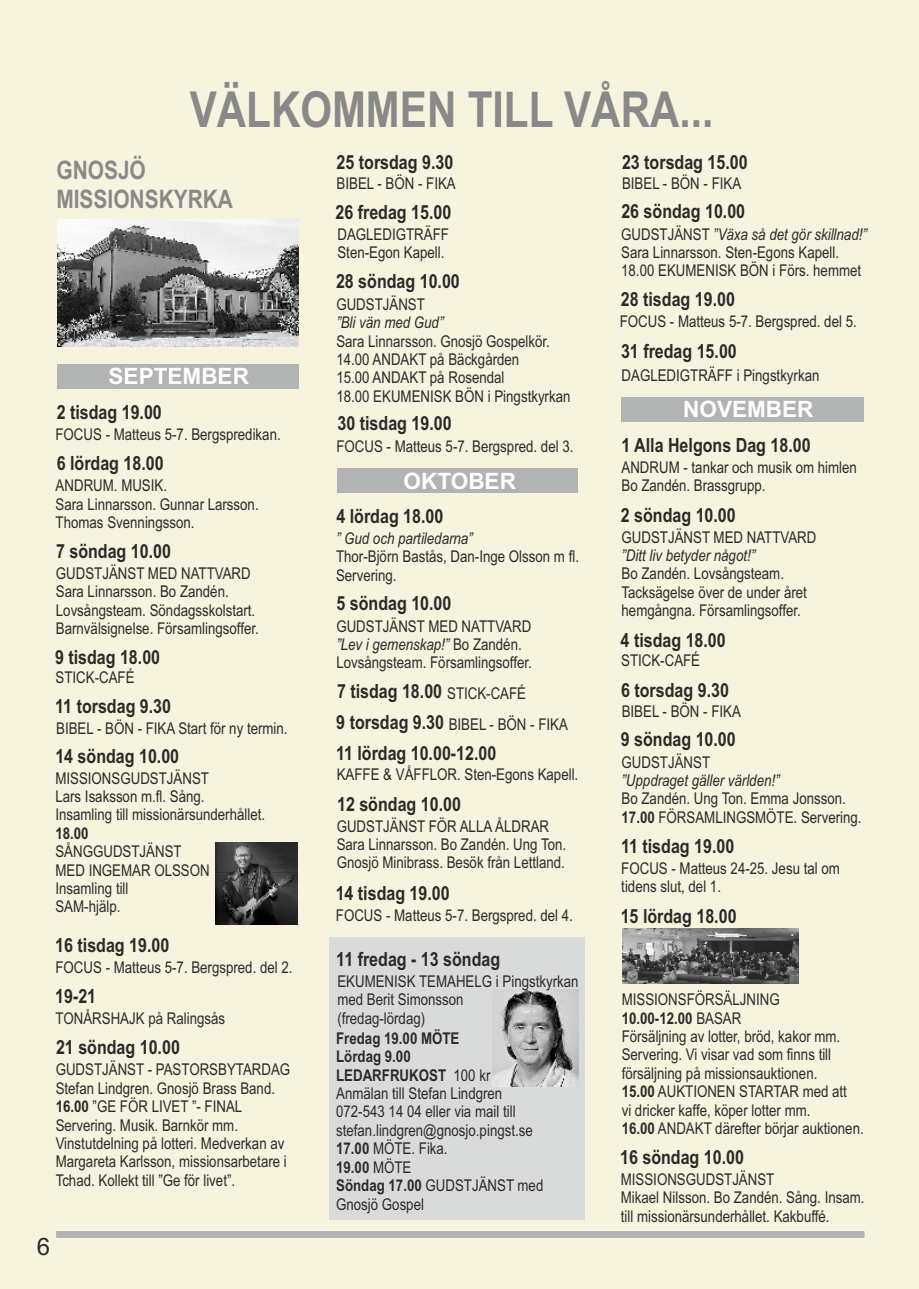
<style>
.page{position:relative;width:919px;height:1289px;background:#fff}
.page>*{position:absolute;margin:0;border:0;box-sizing:border-box;transform-origin:0 0}
.t1{font:700 49.65px "Arial Narrow";color:#898989}
.t2{font:700 25.5px/29.1px "Arial Narrow";color:#898989}
.t3{font:24px "Arial";color:#2b2a29}
.t4{font:700 22.5px "Arial";color:#fefefe}
.t5{font:700 19.5px "Arial Narrow";color:#2b2a29}
.t6{font:16.2px/18.3px "Arial Narrow";color:#2b2a29}
.t7{font:italic 16.2px "Arial Narrow";color:#2b2a29}
.t8{font:700 16.2px "Arial Narrow";color:#2b2a29}
.s1{font-weight:700}
.s2{font-style:italic}
.s3{font-weight:400;font-size:16.2px}
.s4{font-weight:700;font-size:19.5px}
</style>
<div class="page">
<div style="left:0;top:0;width:918px;height:1288px;background:#f6f3de"></div>
<div style="left:58px;top:1231px;width:806px;height:6px;background:#b2b3b3"></div>
<img style="left:215px;top:842px;width:82px;height:82px">
<div style="left:329px;top:937px;width:255px;height:282px;background:#d9dada"></div>
<img style="left:492px;top:989px;width:86px;height:97px">
<img style="left:622px;top:928px;width:176px;height:55px">
<img style="left:57px;top:220px;width:241px;height:126px">
<div style="left:57px;top:364px;width:241px;height:25px;background:#b2b3b3"></div>
<div style="left:621px;top:397px;width:243px;height:25px;background:#b2b3b3"></div>
<div style="left:337px;top:468px;width:240px;height:25px;background:#b2b3b3"></div>
<h1 class="t1" style="left:190px;top:91px;width:525px">VÄLKOMMEN TILL VÅRA...</h1>
<h2 class="t2" style="left:56px;top:158px;width:178px">GNOSJÖ<br>MISSIONSKYRKA</h2>
<h3 class="t4" style="left:109px;top:367px;width:142px">SEPTEMBER</h3>
<p class="t5" style="left:57px;top:404px;width:107px">2 tisdag 19.00</p>
<p class="t6" style="left:55px;top:426px;width:227px">FOCUS - Matteus 5-7. Bergspredikan.</p>
<p class="t5" style="left:57px;top:456px;width:108px">6 lördag 18.00</p>
<p class="t6" style="left:56px;top:478px;width:204px">ANDRUM. MUSIK.<br>Sara Linnarsson. Gunnar Larsson.<br>Thomas Svenningsson.</p>
<p class="t5" style="left:56px;top:543px;width:116px">7 söndag 10.00</p>
<p class="t6" style="left:56px;top:565px;width:204px">GUDSTJÄNST MED NATTVARD<br>Sara Linnarsson. Bo Zandén.<br>Lovsångsteam. Söndagsskolstart.<br>Barnvälsignelse. Församlingsoffer.</p>
<p class="t5" style="left:55px;top:649px;width:107px">9 tisdag 18.00</p>
<p class="t6" style="left:56px;top:670px;width:80px">STICK-CAFÉ</p>
<p class="t5" style="left:55px;top:698px;width:117px">11 torsdag 9.30</p>
<p class="t6" style="left:56px;top:721px;width:233px">BIBEL - BÖN - FIKA Start för ny termin.</p>
<p class="t5" style="left:55px;top:749px;width:125px">14 söndag 10.00</p>
<p class="t6" style="left:55px;top:770px;width:211px">MISSIONSGUDSTJÄNST<br>Lars Isaksson m.fl. Sång.<br>Insamling till missionärsunderhållet.</p>
<p class="t8" style="left:55px;top:827px;width:35px">18.00</p>
<p class="t6" style="left:55px;top:844px;width:156px">SÅNGGUDSTJÄNST<br>MED INGEMAR OLSSON<br>Insamling till<br>SAM-hjälp.</p>
<p class="t5" style="left:55px;top:937px;width:116px">16 tisdag 19.00</p>
<p class="t6" style="left:55px;top:959px;width:238px">FOCUS - Matteus 5-7. Bergspred. del 2.</p>
<p class="t5" style="left:55px;top:989px;width:42px">19-21</p>
<p class="t6" style="left:56px;top:1011px;width:171px">TONÅRSHAJK på Ralingsås</p>
<p class="t5" style="left:56px;top:1040px;width:125px">21 söndag 10.00</p>
<p class="t6" style="left:56px;top:1061px;width:236px">GUDSTJÄNST - PASTORSBYTARDAG Stefan Lindgren. Gnosjö Brass Band.<br><span class="s1">16.00</span> ”GE FÖR LIVET ”- FINAL Servering. Musik. Barnkör mm.<br>Vinstutdelning på lotteri. Medverkan av Margareta Karlsson, missionsarbetare i Tchad. Kollekt till ”Ge för livet”.</p>
<h3 class="t3" style="left:37px;top:1237px;width:15px">6</h3>
<p class="t5" style="left:336px;top:155px;width:118px">25 torsdag 9.30</p>
<p class="t6" style="left:336px;top:175px;width:121px">BIBEL - BÖN - FIKA</p>
<p class="t5" style="left:335px;top:204px;width:117px">26 fredag 15.00</p>
<p class="t6" style="left:337px;top:226px;width:113px">DAGLEDIGTRÄFF<br>Sten-Egon Kapell.</p>
<p class="t5" style="left:336px;top:274px;width:125px">28 söndag 10.00</p>
<p class="t6" style="left:336px;top:297px;width:90px">GUDSTJÄNST</p>
<p class="t7" style="left:336px;top:316px;width:109px">”Bli vän med Gud”</p>
<p class="t6" style="left:336px;top:333px;width:235px">Sara Linnarsson. Gnosjö Gospelkör.<br>14.00 ANDAKT på Bäckgården<br>15.00 ANDAKT på Rosendal<br>18.00 EKUMENISK BÖN i Pingstkyrkan</p>
<p class="t5" style="left:337px;top:416px;width:116px">30 tisdag 19.00</p>
<p class="t6" style="left:336px;top:438px;width:238px">FOCUS - Matteus 5-7. Bergspred. del 3.</p>
<h3 class="t4" style="left:403px;top:472px;width:114px">OKTOBER</h3>
<p class="t5" style="left:336px;top:508px;width:108px">4 lördag 18.00</p>
<p class="t7" style="left:336px;top:532px;width:138px">” Gud och partiledarna”</p>
<p class="t6" style="left:336px;top:549px;width:244px">Thor-Björn Bastås, Dan-Inge Olsson m fl.<br>Servering.</p>
<p class="t5" style="left:336px;top:596px;width:116px">5 söndag 10.00</p>
<p class="t6" style="left:336px;top:618px;width:197px">GUDSTJÄNST MED NATTVARD <span class="s2">”Lev i gemenskap!”</span> Bo Zandén.<br>Lovsångsteam. Församlingsoffer.</p>
<p class="t5" style="left:337px;top:684px;width:191px">7 tisdag 18.00 <span class="s3">STICK-CAFÉ</span></p>
<p class="t6" style="left:336px;top:716px;width:233px"><span class="s4">9 torsdag 9.30</span> BIBEL - BÖN - FIKA</p>
<p class="t5" style="left:336px;top:745px;width:162px">11 lördag 10.00-12.00</p>
<p class="t6" style="left:337px;top:767px;width:243px">KAFFE &amp; VÅFFLOR. Sten-Egons Kapell.</p>
<p class="t5" style="left:337px;top:796px;width:125px">12 söndag 10.00</p>
<p class="t6" style="left:337px;top:818px;width:231px">GUDSTJÄNST FÖR ALLA ÅLDRAR<br>Sara Linnarsson. Bo Zandén. Ung Ton.<br>Gnosjö Minibrass. Besök från Lettland.</p>
<p class="t5" style="left:335px;top:886px;width:116px">14 tisdag 19.00</p>
<p class="t6" style="left:336px;top:907px;width:238px">FOCUS - Matteus 5-7. Bergspred. del 4.</p>
<p class="t5" style="left:336px;top:951px;width:165px">11 fredag - 13 söndag</p>
<p class="t6" style="left:337px;top:973px;width:243px">EKUMENISK TEMAHELG i Pingstkyrkan med Berit Simonsson<br>(fredag-lördag)</p>
<p class="t6" style="left:336px;top:1030px;width:209px"><span class="s1">Fredag 19.00 MÖTE<br>Lördag 9.00<br>LEDARFRUKOST</span> 100 kr<br>Anmälan till Stefan Lindgren<br>072-543 14 04 eller via mail till stefan.lindgren@gnosjo.pingst.se<br><span class="s1">17.00</span> MÖTE. Fika.<br><span class="s1">19.00</span> MÖTE<br><span class="s1">Söndag 17.00</span> GUDSTJÄNST med<br>Gnosjö Gospel</p>
<p class="t5" style="left:622px;top:155px;width:127px">23 torsdag 15.00</p>
<p class="t6" style="left:622px;top:175px;width:121px">BIBEL - BÖN - FIKA</p>
<p class="t5" style="left:621px;top:204px;width:125px">26 söndag 10.00</p>
<p class="t6" style="left:621px;top:226px;width:247px">GUDSTJÄNST <span class="s2">”Växa så det gör skillnad!”<br></span>Sara Linnarsson. Sten-Egons Kapell.<br>18.00 EKUMENISK BÖN i Förs. hemmet</p>
<p class="t5" style="left:621px;top:292px;width:116px">28 tisdag 19.00</p>
<p class="t6" style="left:619px;top:314px;width:238px">FOCUS - Matteus 5-7. Bergspred. del 5.</p>
<p class="t5" style="left:621px;top:344px;width:117px">31 fredag 15.00</p>
<p class="t6" style="left:621px;top:368px;width:199px">DAGLEDIGTRÄFF i Pingstkyrkan</p>
<h3 class="t4" style="left:683px;top:401px;width:132px">NOVEMBER</h3>
<p class="t5" style="left:621px;top:437px;width:191px">1 Alla Helgons Dag 18.00</p>
<p class="t6" style="left:621px;top:459px;width:237px">ANDRUM - tankar och musik om himlen<br>Bo Zandén. Brassgrupp.</p>
<p class="t5" style="left:620px;top:507px;width:116px">2 söndag 10.00</p>
<p class="t6" style="left:621px;top:529px;width:196px">GUDSTJÄNST MED NATTVARD</p>
<p class="t7" style="left:621px;top:549px;width:135px">”Ditt liv betyder något!”</p>
<p class="t6" style="left:621px;top:566px;width:187px">Bo Zandén. Lovsångsteam.<br>Tacksägelse över de under året hemgångna. Församlingsoffer.</p>
<p class="t5" style="left:620px;top:632px;width:107px">4 tisdag 18.00</p>
<p class="t6" style="left:621px;top:653px;width:80px">STICK-CAFÉ</p>
<p class="t5" style="left:621px;top:682px;width:109px">6 torsdag 9.30</p>
<p class="t6" style="left:621px;top:703px;width:121px">BIBEL - BÖN - FIKA</p>
<p class="t5" style="left:620px;top:732px;width:116px">9 söndag 10.00</p>
<p class="t6" style="left:621px;top:754px;width:90px">GUDSTJÄNST</p>
<p class="t7" style="left:621px;top:774px;width:159px">”Uppdraget gäller världen!”</p>
<p class="t6" style="left:621px;top:790px;width:241px">Bo Zandén. Ung Ton. Emma Jonsson.<br><span class="s1">17.00</span> FÖRSAMLINGSMÖTE. Servering.</p>
<p class="t5" style="left:621px;top:838px;width:115px">11 tisdag 19.00</p>
<p class="t6" style="left:621px;top:860px;width:220px">FOCUS - Matteus 24-25. Jesu tal om tidens slut, del 1.</p>
<p class="t5" style="left:620px;top:909px;width:117px">15 lördag 18.00</p>
<p class="t6" style="left:621px;top:991px;width:243px">MISSIONSFÖRSÄLJNING<br><span class="s1">10.00-12.00</span> BASAR<br>Försäljning av lotter, bröd, kakor mm.<br>Servering. Vi visar vad som finns till försäljning på missionsauktionen.<br><span class="s1">15.00</span> AUKTIONEN STARTAR med att<br>vi dricker kaffe, köper lotter mm.<br><span class="s1">16.00</span> ANDAKT därefter börjar auktionen.</p>
<p class="t5" style="left:620px;top:1149px;width:125px">16 söndag 10.00</p>
<p class="t6" style="left:620px;top:1171px;width:245px">MISSIONSGUDSTJÄNST<br>Mikael Nilsson. Bo Zandén. Sång. Insam. till missionärsunderhållet. Kakbuffé.</p>
</div>
